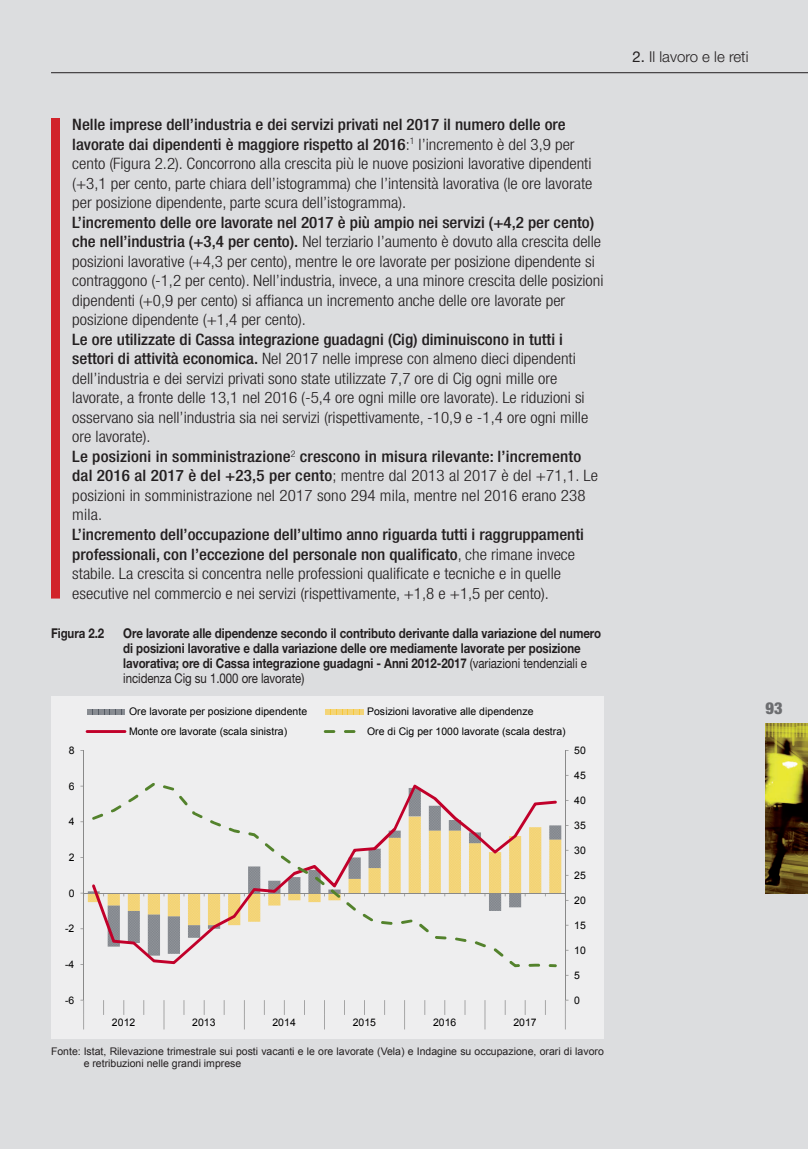
<style>
.page{position:relative;width:808px;height:1149px;background:#fff}
.page>*{position:absolute;margin:0;border:0;box-sizing:border-box;transform-origin:0 0}
.t1{font:900 condensed 16.5px "Helvetica Neue LT Std";color:#6c6d70}
.t2{font:300 condensed 15.75px/19.5px "Helvetica Neue LT Std";color:#231f20;scale:1.08 1}
.t3{font:300 15px "Helvetica Neue LT Std";color:#231f20}
.t4{font:700 13.5px/15px "Helvetica Neue LT Std";letter-spacing:-.005em;color:#231f20;scale:.85 1}
.t5{font:10.5px "Arial";color:#000}
.t6{font:10.5px/12px "Arial";color:#231f20}
.s1{font-weight:500}
.s2{font-weight:400}
</style>
<div class="page">
<div style="left:0;top:0;width:808px;height:1148px;background:#dcdddf"></div>
<hr style="left:51px;top:72px;width:757px;height:1px;background:#231f20">
<div style="left:51px;top:118px;width:9px;height:948px;background:#d1232a"></div>
<img style="left:765px;top:723px;width:43px;height:170px">
<div style="left:30px;top:598px;width:574px;height:550px;background:#dcdddf"></div>
<div style="left:51px;top:695px;width:553px;height:342px;background:#eeeeef"></div>
<hr style="left:565px;top:750px;width:1px;height:249px;background:#898989">
<hr style="left:83px;top:750px;width:1px;height:249px;background:#898989">
<hr style="left:84px;top:892px;width:481px;height:1px;background:#898989">
<svg style="left:103px;top:1000px;width:1px;height:14px"></svg>
<svg style="left:123px;top:1000px;width:1px;height:14px"></svg>
<svg style="left:143px;top:1000px;width:1px;height:14px"></svg>
<svg style="left:184px;top:1000px;width:1px;height:14px"></svg>
<svg style="left:204px;top:1000px;width:1px;height:14px"></svg>
<svg style="left:224px;top:1000px;width:1px;height:14px"></svg>
<svg style="left:264px;top:1000px;width:1px;height:14px"></svg>
<svg style="left:284px;top:1000px;width:1px;height:14px"></svg>
<svg style="left:304px;top:1000px;width:1px;height:14px"></svg>
<svg style="left:344px;top:1000px;width:1px;height:14px"></svg>
<svg style="left:364px;top:1000px;width:1px;height:14px"></svg>
<svg style="left:384px;top:1000px;width:1px;height:14px"></svg>
<svg style="left:424px;top:1000px;width:1px;height:14px"></svg>
<svg style="left:444px;top:1000px;width:1px;height:14px"></svg>
<svg style="left:465px;top:1000px;width:1px;height:14px"></svg>
<svg style="left:505px;top:1000px;width:1px;height:14px"></svg>
<svg style="left:525px;top:1000px;width:1px;height:14px"></svg>
<svg style="left:545px;top:1000px;width:1px;height:14px"></svg>
<svg style="left:565px;top:999px;width:3px;height:30px"></svg>
<svg style="left:485px;top:1000px;width:1px;height:29px"></svg>
<svg style="left:404px;top:1000px;width:1px;height:29px"></svg>
<svg style="left:324px;top:1000px;width:1px;height:29px"></svg>
<svg style="left:244px;top:1000px;width:1px;height:29px"></svg>
<svg style="left:164px;top:1000px;width:1px;height:29px"></svg>
<svg style="left:80px;top:999px;width:4px;height:30px"></svg>
<svg style="left:92px;top:783px;width:465px;height:183px"></svg>
<svg style="left:87px;top:709px;width:38px;height:5px"></svg>
<svg style="left:325px;top:709px;width:38px;height:5px"></svg>
<hr style="left:86px;top:729px;width:40px;height:3px;background:#c1002a">
<svg style="left:324px;top:730px;width:11px;height:2px"></svg>
<svg style="left:344px;top:730px;width:11px;height:2px"></svg>
<p class="t2" style="left:72px;top:115px;width:483px"><span class="s1">Nelle imprese dell’industria e dei servizi privati nel 2017 il numero delle ore lavorate dai dipendenti è maggiore rispetto al 2016</span>:<sup>1</sup> l’incremento è del 3,9 per cento (Figura 2.2). Concorrono alla crescita più le nuove posizioni lavorative dipendenti (+3,1 per cento, parte chiara dell’istogramma) che l’intensità lavorativa (le ore lavorate per posizione dipendente, parte scura dell’istogramma).</p>
<p class="t2" style="left:72px;top:212px;width:493px"><span class="s1">L’incremento delle ore lavorate nel 2017 è più ampio nei servizi (+4,2 per cento) che nell’industria (+3,4 per cento).</span> Nel terziario l’aumento è dovuto alla crescita delle posizioni lavorative (+4,3 per cento), mentre le ore lavorate per posizione dipendente si contraggono (-1,2 per cento). Nell’industria, invece, a una minore crescita delle posizioni dipendenti (+0,9 per cento) si affianca un incremento anche delle ore lavorate per posizione dipendente (+1,4 per cento).</p>
<p class="t2" style="left:72px;top:329px;width:488px"><span class="s1">Le ore utilizzate di Cassa integrazione guadagni (Cig) diminuiscono in tutti i settori di attività economica.</span> Nel 2017 nelle imprese con almeno dieci dipendenti dell’industria e dei servizi privati sono state utilizzate 7,7 ore di Cig ogni mille ore lavorate, a fronte delle 13,1 nel 2016 (-5,4 ore ogni mille ore lavorate). Le riduzioni si osservano sia nell’industria sia nei servizi (rispettivamente, -10,9 e -1,4 ore ogni mille ore lavorate).<br><span class="s1">Le posizioni in somministrazione</span><sup>2</sup> <span class="s1">crescono in misura rilevante: l’incremento dal 2016 al 2017 è del +23,5 per cento</span>; mentre dal 2013 al 2017 è del +71,1. Le posizioni in somministrazione nel 2017 sono 294 mila, mentre nel 2016 erano 238 mila.</p>
<p class="t2" style="left:72px;top:524px;width:475px"><span class="s1">L’incremento dell’occupazione dell’ultimo anno riguarda tutti i raggruppamenti professionali, con l’eccezione del personale non qualificato</span>, che rimane invece stabile. La crescita si concentra nelle professioni qualificate e tecniche e in quelle esecutive nel commercio e nei servizi (rispettivamente, +1,8 e +1,5 per cento).</p>
<p class="t4" style="left:51px;top:625px;width:64px">Figura 2.2</p>
<p class="t4" style="left:123px;top:625px;width:564px">Ore lavorate alle dipendenze secondo il contributo derivante dalla variazione del numero di posizioni lavorative e dalla variazione delle ore mediamente lavorate per posizione lavorativa; ore di Cassa integrazione guadagni - Anni 2012-2017 <span class="s2">(variazioni tendenziali e incidenza Cig su 1.000 ore lavorate)</span></p>
<p class="t5" style="left:69px;top:743px;width:7px">8</p>
<p class="t5" style="left:69px;top:778px;width:7px">6</p>
<p class="t5" style="left:69px;top:814px;width:7px">4</p>
<p class="t5" style="left:69px;top:850px;width:7px">2</p>
<p class="t5" style="left:69px;top:885px;width:7px">0</p>
<p class="t5" style="left:65px;top:921px;width:11px">-2</p>
<p class="t5" style="left:65px;top:956px;width:11px">-4</p>
<p class="t5" style="left:65px;top:992px;width:11px">-6</p>
<p class="t5" style="left:129px;top:704px;width:180px">Ore lavorate per posizione dipendente</p>
<p class="t5" style="left:367px;top:704px;width:168px">Posizioni lavorative alle dipendenze</p>
<p class="t5" style="left:129px;top:724px;width:160px">Monte ore lavorate (scala sinistra)</p>
<p class="t5" style="left:367px;top:724px;width:200px">Ore di Cig per 1000 lavorate (scala destra)</p>
<p class="t5" style="left:112px;top:1015px;width:25px">2012</p>
<p class="t5" style="left:192px;top:1015px;width:25px">2013</p>
<p class="t5" style="left:273px;top:1015px;width:25px">2014</p>
<p class="t5" style="left:353px;top:1015px;width:25px">2015</p>
<p class="t5" style="left:433px;top:1015px;width:25px">2016</p>
<p class="t5" style="left:513px;top:1015px;width:25px">2017</p>
<p class="t5" style="left:574px;top:743px;width:13px">50</p>
<p class="t5" style="left:574px;top:767px;width:13px">45</p>
<p class="t5" style="left:574px;top:793px;width:13px">40</p>
<p class="t5" style="left:574px;top:818px;width:13px">35</p>
<p class="t5" style="left:574px;top:842px;width:13px">30</p>
<p class="t5" style="left:574px;top:867px;width:13px">25</p>
<p class="t5" style="left:574px;top:892px;width:13px">20</p>
<p class="t5" style="left:574px;top:917px;width:13px">15</p>
<p class="t5" style="left:574px;top:942px;width:13px">10</p>
<p class="t5" style="left:574px;top:967px;width:7px">5</p>
<p class="t5" style="left:574px;top:992px;width:7px">0</p>
<p class="t6" style="left:84px;top:1044px;width:522px;text-indent:-33px">Fonte: Istat, Rilevazione trimestrale sui posti vacanti e le ore lavorate (Vela) e Indagine su occupazione, orari di lavoro e retribuzioni nelle grandi imprese</p>
<p class="t3" style="left:632px;top:47px;width:117px"><span class="s2">2.</span> Il lavoro e le reti</p>
<p class="t1" style="left:765px;top:697px;width:19px">93</p>
</div>
